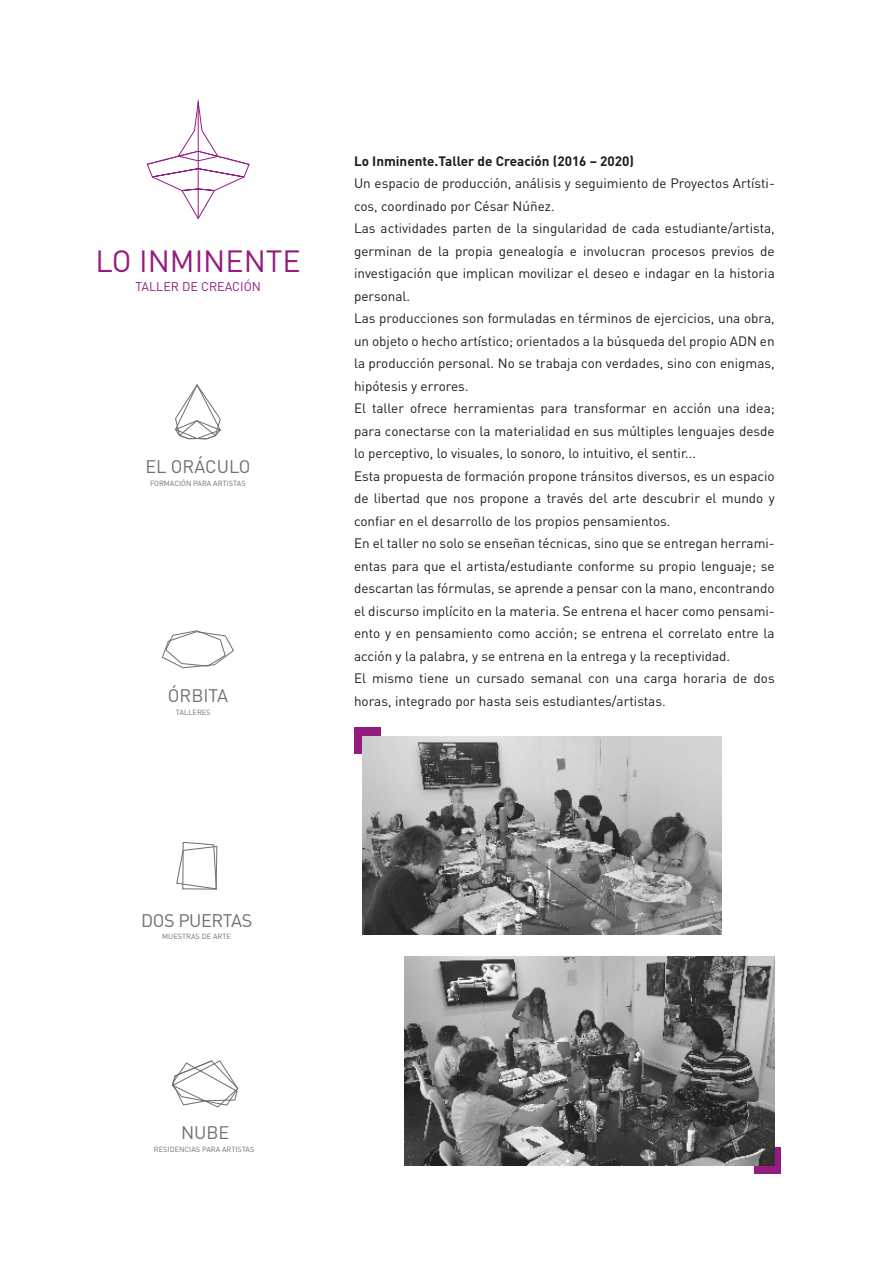
<style>
.page{position:relative;width:893px;height:1263px;background:#fff}
.page>*{position:absolute;margin:0;border:0;box-sizing:border-box;transform-origin:0 0}
.t1{font:30.3px "DIN Pro";color:#951b81}
.t2{font:18px "DIN Pro";color:#706f6f}
.t3{font:18px "DIN Pro";letter-spacing:-.025em;color:#706f6f}
.t4{font:13.5px/22.5px "DIN Pro";color:#1d1d1b}
.t5{font:700 13.5px "DIN Pro";color:#1d1d1b}
.t6{font:12.45px "DIN Pro";color:#951b81}
.t7{font:7.35px "DIN Pro";color:#706f6f}
</style>
<div class="page">
<svg style="left:147px;top:102px;width:103px;height:117px"></svg>
<svg style="left:175px;top:384px;width:46px;height:55px"></svg>
<svg style="left:176px;top:842px;width:41px;height:47px"></svg>
<svg style="left:172px;top:1060px;width:66px;height:47px"></svg>
<svg style="left:162px;top:630px;width:72px;height:38px"></svg>
<div style="left:354px;top:727px;width:26px;height:27px;background:#951b81"></div>
<div style="left:755px;top:1147px;width:26px;height:26px;background:#951b81"></div>
<img style="left:404px;top:957px;width:371px;height:208px">
<img style="left:362px;top:736px;width:360px;height:199px">
<h1 class="t1" style="left:96px;top:241px;width:207px">LO INMINENTE</h1>
<p class="t6" style="left:135px;top:278px;width:127px">TALLER DE CREACIÓN</p>
<h2 class="t2" style="left:145px;top:454px;width:107px">EL ORÁCULO</h2>
<p class="t7" style="left:150px;top:478px;width:97px">FORMACIÓN PARA ARTISTAS</p>
<h2 class="t2" style="left:168px;top:683px;width:62px">ÓRBITA</h2>
<p class="t7" style="left:176px;top:707px;width:36px">TALLERES</p>
<p class="t5" style="left:354px;top:152px;width:282px">Lo Inminente.Taller de Creación (2016 – 2020)</p>
<p class="t4" style="left:354px;top:171px;width:422px">Un espacio de producción, análisis y seguimiento de Proyectos Artísti&shy;cos, coordinado por César Núñez.<br>Las actividades parten de la singularidad de cada estudiante/artista, germinan de la propia genealogía e involucran procesos previos de investigación que implican movilizar el deseo e indagar en la historia personal.<br>Las producciones son formuladas en términos de ejercicios, una obra, un objeto o hecho artístico; orientados a la búsqueda del propio ADN en la producción personal. No se trabaja con verdades, sino con enigmas, hipótesis y errores.<br>El taller ofrece herramientas para transformar en acción una idea; para conectarse con la materialidad en sus múltiples lenguajes desde lo perceptivo, lo visuales, lo sonoro, lo intuitivo, el sentir...<br>Esta propuesta de formación propone tránsitos diversos, es un espacio de libertad que nos propone a través del arte descubrir el mundo y confiar en el desarrollo de los propios pensamientos.<br>En el taller no solo se enseñan técnicas, sino que se entregan herrami&shy;entas para que el artista/estudiante conforme su propio lenguaje; se descartan las fórmulas, se aprende a pensar con la mano, encontrando el discurso implícito en la materia. Se entrena el hacer como pensami&shy;ento y en pensamiento como acción; se entrena el correlato entre la acción y la palabra, y se entrena en la entrega y la receptividad.<br>El mismo tiene un cursado semanal con una carga horaria de dos horas, integrado por hasta seis estudiantes/artistas.</p>
<h2 class="t3" style="left:141px;top:908px;width:113px">DOS PUERTAS</h2>
<p class="t7" style="left:162px;top:932px;width:70px">MUESTRAS DE ARTE</p>
<h2 class="t2" style="left:181px;top:1120px;width:50px">NUBE</h2>
<p class="t7" style="left:154px;top:1144px;width:102px">RESIDENCIAS PARA ARTISTAS</p>
</div>
